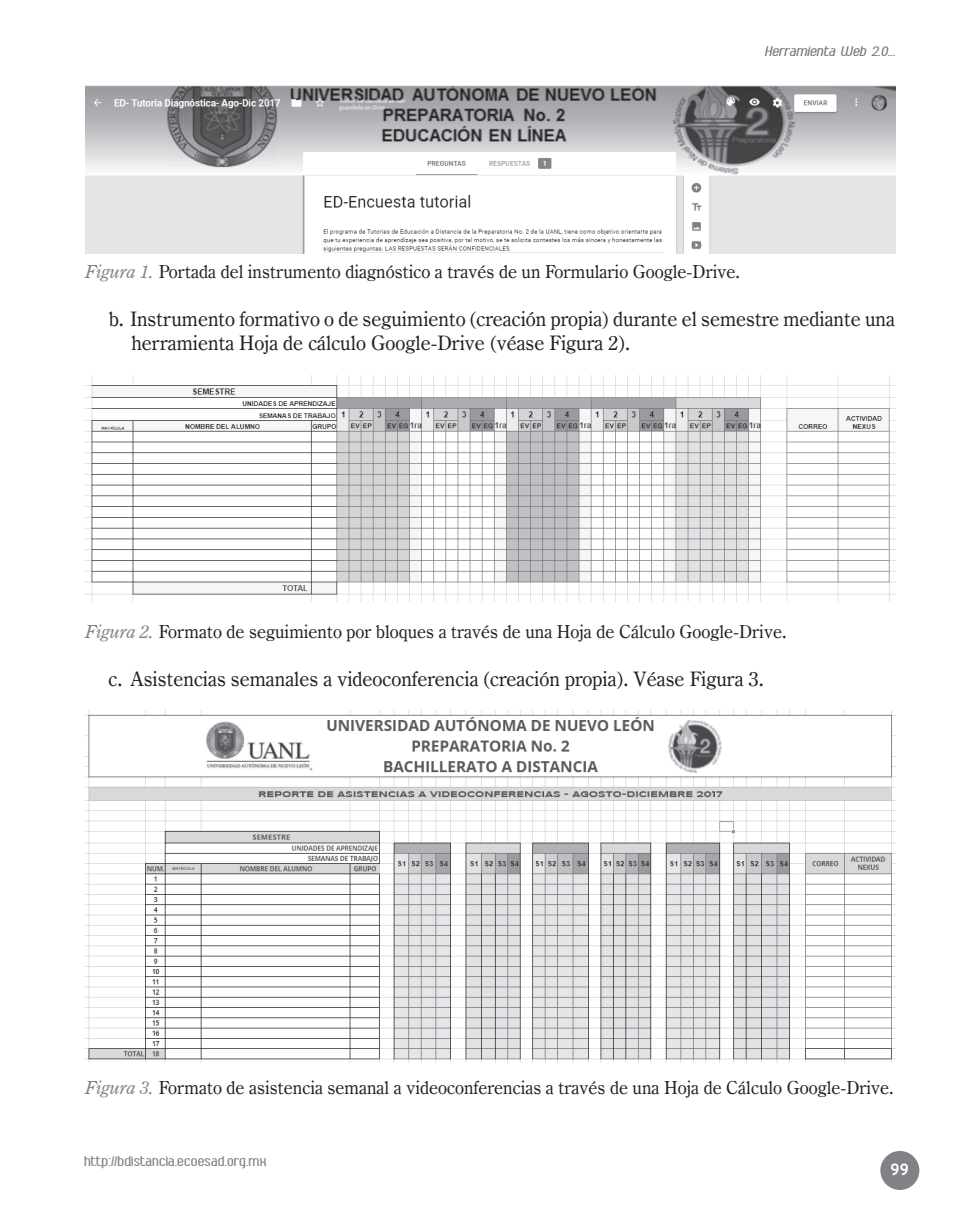
<style>
.page{position:relative;width:964px;height:1224px;background:#fff}
.page>*{position:absolute;margin:0;border:0;box-sizing:border-box;transform-origin:0 0}
.LISTADO{font:20px/24px "Century Oldstyle BT";color:#231f20}
.FIGURA_TIT{font:18px "Century Oldstyle BT";color:#231f20}
.t1{font:700 16px "Ambrosia";color:#808285}
.t2{font:italic 700 16px "Ambrosia";color:#76787b}
.t3{font:700 16px "PT Sans";color:#fff}
.s1{font-style:italic;color:#808285}
</style>
<div class="page">
<div style="left:880px;top:1151px;width:39px;height:39px;background:#808285;border-radius:50%"></div>
<img style="left:85px;top:86px;width:811px;height:168px">
<img style="left:85px;top:375px;width:811px;height:226px">
<img style="left:85px;top:711px;width:811px;height:352px">
<p class="t2" style="left:765px;top:44px;width:132px">Herramienta Web 2.0...</p>
<p class="FIGURA_TIT" style="left:86px;top:261px;width:656px"><span class="s1">Figura 1.</span> Portada del instrumento diagnóstico a través de un Formulario Google-Drive.</p>
<p class="LISTADO" style="left:131px;top:307px;width:765px;text-indent:-22px">b. Instrumento formativo o de seguimiento (creación propia) durante el semestre mediante una herramienta Hoja de cálculo Google-Drive (véase Figura 2).</p>
<p class="FIGURA_TIT" style="left:86px;top:621px;width:702px"><span class="s1">Figura 2.</span> Formato de seguimiento por bloques a través de una Hoja de Cálculo Google-Drive.</p>
<p class="LISTADO" style="left:109px;top:667px;width:657px">c. Asistencias semanales a videoconferencia (creación propia). Véase Figura 3.</p>
<p class="FIGURA_TIT" style="left:86px;top:1077px;width:809px"><span class="s1">Figura 3.</span> Formato de asistencia semanal a videoconferencias a través de una Hoja de Cálculo Google-Drive.</p>
<p class="t1" style="left:85px;top:1154px;width:184px">http://bdistancia.ecoesad.org.mx</p>
<p class="t3" style="left:890px;top:1159px;width:20px">99</p>
</div>
